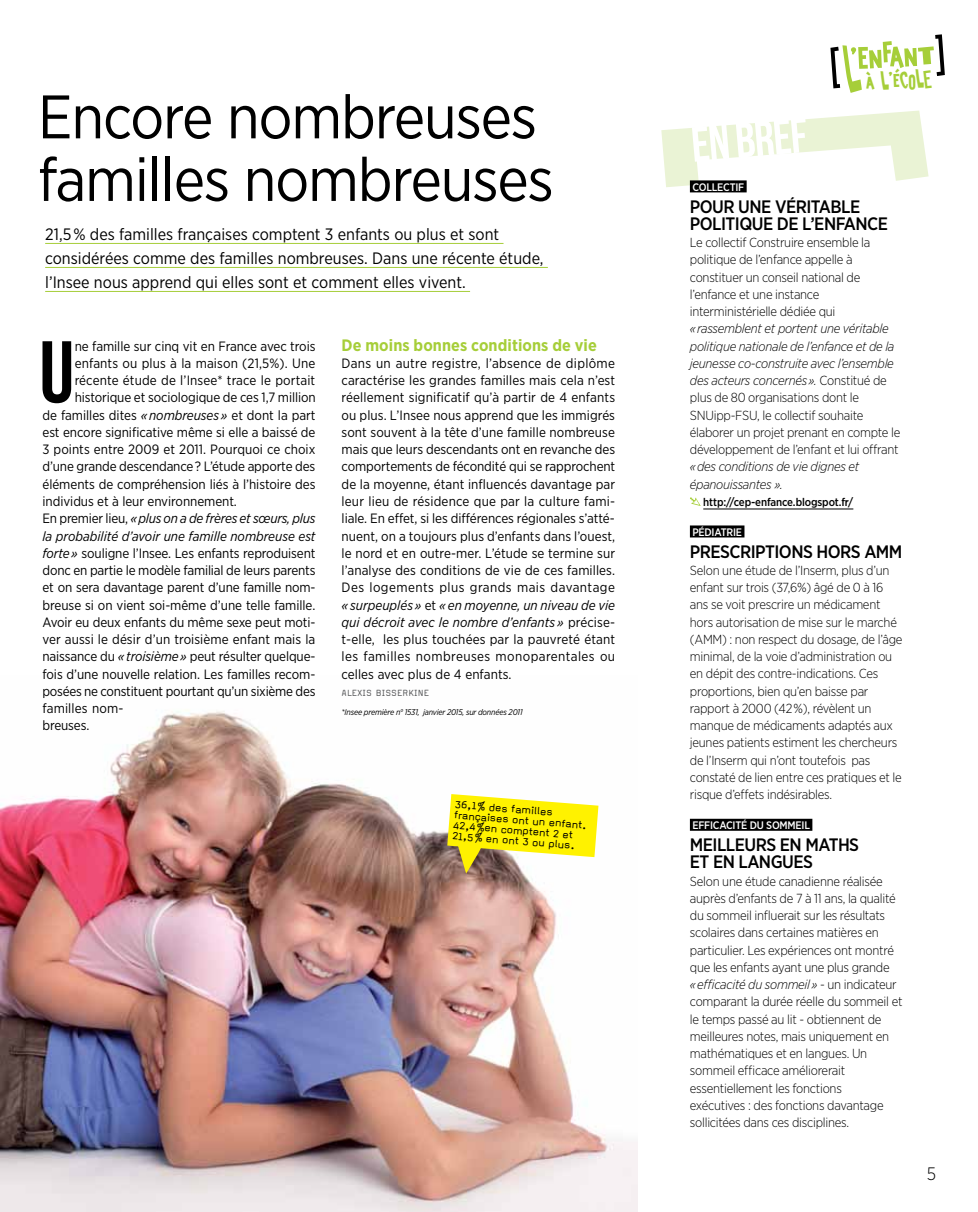
<style>
.page{position:relative;width:978px;height:1212px;background:#fff}
.page>*{position:absolute;margin:0;border:0;box-sizing:border-box;transform-origin:0 0}
.t1{font:87.45px "Bebas Neue";color:#000}
.t2{font:61.35px/62.6px "Gotham Narrow";letter-spacing:-.02em;color:#000}
.t3{font:51.9px "Wild Monkeys AOE";color:#a6ce39}
.t4{font:49.5px "Bebas Neue";color:#fff}
.t5{font:31.2px "Wild Monkeys AOE";color:#a6ce39}
.t6{font:500 18px/17.2px "Gotham Narrow";letter-spacing:-.03em;color:#000}
.t7{font:300 18px "Gotham Narrow";color:#000}
.t8{font:16.5px/24px "Gotham Narrow";color:#000}
.t9{font:700 16.5px "Gotham Narrow";color:#a6ce39}
.t10{font:13.5px/17.2px "Gotham Narrow";letter-spacing:-.005em;color:#000;text-align:justify}
.t11{font:italic 13.5px "Gotham Narrow";letter-spacing:-.005em;color:#000}
.t12{font:300 13.2px/17.2px "Gotham Narrow";letter-spacing:-.02em;color:#000}
.t13{font:italic 300 13.2px/17.2px "Gotham Narrow";letter-spacing:-.02em;color:#000}
.t14{font:12px/10.5px "Magda Clean";color:#000}
.t15{font:500 11.25px "Gotham Narrow";letter-spacing:-.01em;color:#000}
.t16{font:500 10.8px "Gotham Narrow";letter-spacing:-.02em;color:#fff}
.t17{font:10.5px "Magda Clean";color:#58595b}
.t18{font:italic 8.25px "Gotham Narrow";letter-spacing:-.02em;color:#000}
.s1{font-style:italic}
.s2{font-style:normal}
</style>
<div class="page">
<img style="left:0;top:710px;width:638px;height:502px">
<svg style="left:661px;top:111px;width:268px;height:76px"></svg>
<hr style="left:45px;top:243px;width:459px;height:1px;background:#a6ce39">
<hr style="left:45px;top:267px;width:503px;height:1px;background:#a6ce39">
<hr style="left:45px;top:291px;width:425px;height:1px;background:#a6ce39">
<svg style="left:447px;top:794px;width:151px;height:79px"></svg>
<div style="left:690px;top:180px;width:57px;height:12px;background:#000"></div>
<hr style="left:703px;top:509px;width:150px;height:1px;background:#000">
<div style="left:690px;top:525px;width:54px;height:12px;background:#000"></div>
<div style="left:690px;top:819px;width:122px;height:12px;background:#000"></div>
<svg style="left:690px;top:497px;width:11px;height:9px"></svg>
<h2 class="t2" style="left:38px;top:84px;width:517px">Encore nombreuses familles nombreuses</h2>
<p class="t8" style="left:45px;top:222px;width:500px">21,5 % des familles françaises comptent 3 enfants ou plus et sont considérées comme des familles nombreuses. Dans une récente étude, l’Insee nous apprend qui elles sont et comment elles vivent.</p>
<h1 class="t1" style="left:39px;top:324px;width:36px">U</h1>
<p class="t10" style="left:75px;top:337px;width:242px">ne famille sur cinq vit en France avec trois</p>
<p class="t10" style="left:75px;top:354px;width:242px">enfants ou plus à la maison (21,5%). Une</p>
<p class="t10" style="left:75px;top:372px;width:242px">récente étude de l’Insee* trace le portait</p>
<p class="t10" style="left:75px;top:389px;width:242px">historique et sociologique de ces 1,7 million</p>
<p class="t10" style="left:43px;top:406px;width:275px">de familles dites <span class="s1">« nombreuses »</span> et dont la part</p>
<p class="t10" style="left:43px;top:423px;width:274px">est encore significative même si elle a baissé de</p>
<p class="t10" style="left:43px;top:441px;width:274px">3 points entre 2009 et 2011. Pourquoi ce choix</p>
<p class="t10" style="left:43px;top:458px;width:274px">d’une grande descendance ? L’étude apporte des</p>
<p class="t10" style="left:43px;top:475px;width:274px">éléments de compréhension liés à l’histoire des</p>
<p class="t10" style="left:43px;top:492px;width:196px">individus et à leur environnement.</p>
<p class="t11" style="left:43px;top:510px;width:275px"><span class="s2">En premier lieu,</span> « plus on a de frères et sœurs, plus</p>
<p class="t11" style="left:43px;top:527px;width:275px">la probabilité d’avoir une famille nombreuse est</p>
<p class="t10" style="left:43px;top:544px;width:274px"><span class="s1">forte »</span> souligne l’Insee. Les enfants reproduisent</p>
<p class="t10" style="left:43px;top:561px;width:275px">donc en partie le modèle familial de leurs parents</p>
<p class="t10" style="left:43px;top:579px;width:275px">et on sera davantage parent d’une famille nom-</p>
<p class="t10" style="left:43px;top:596px;width:274px">breuse si on vient soi-même d’une telle famille.</p>
<p class="t10" style="left:43px;top:613px;width:274px">Avoir eu deux enfants du même sexe peut moti-</p>
<p class="t10" style="left:43px;top:630px;width:274px">ver aussi le désir d’un troisième enfant mais la</p>
<p class="t10" style="left:43px;top:648px;width:275px">naissance du <span class="s1">« troisième »</span> peut résulter quelque-</p>
<p class="t10" style="left:43px;top:665px;width:274px">fois d’une nouvelle relation. Les familles recom-</p>
<p class="t10" style="left:43px;top:682px;width:274px">posées ne constituent pourtant qu’un sixième des</p>
<p class="t10" style="left:43px;top:699px;width:82px">familles nom-</p>
<p class="t10" style="left:43px;top:717px;width:48px">breuses.</p>
<p class="t9" style="left:342px;top:334px;width:257px">De moins bonnes conditions de vie</p>
<p class="t10" style="left:342px;top:354px;width:275px">Dans un autre registre, l’absence de diplôme caractérise les grandes familles mais cela n’est réellement significatif qu’à partir de 4 enfants ou plus. L’Insee nous apprend que les immigrés sont souvent à la tête d’une famille nombreuse mais que leurs descendants ont en revanche des comportements de fécondité qui se rapprochent de la moyenne, étant influencés davantage par leur lieu de résidence que par la culture fami&shy;liale. En effet, si les différences régionales s’atté&shy;nuent, on a toujours plus d’enfants dans l’ouest, le nord et en outre-mer. L’étude se termine sur l’analyse des conditions de vie de ces familles.<br>Des logements plus grands mais davantage <span class="s1">« surpeuplés »</span> et <span class="s1">« en moyenne, un niveau de vie qui décroit avec le nombre d’enfants »</span> précise&shy;t-elle, les plus touchées par la pauvreté étant les familles nombreuses monoparentales ou celles avec plus de 4 enfants.</p>
<p class="t17" style="left:342px;top:687px;width:41px">ALEXIS BISSER</p>
<p class="t17" style="left:409px;top:687px;width:12px">KINE</p>
<p class="t18" style="left:342px;top:707px;width:183px">*Insee première n° 1531, janvier 2015, sur données 2011</p>
<p class="t14" style="left:455px;top:799px;width:135px;rotate:5deg">36,1% DES FAMILLES<br>FRANÇAISES ONT UN ENFANT.<br>42,4%EN COMPTENT 2 ET<br>21,5% EN ONT 3 OU PLUS.</p>
<h3 class="t4" style="left:689px;top:118px;width:66px;rotate:-5deg">en BREF</h3>
<h3 class="t3" style="left:841px;top:32px;width:94px;rotate:-3deg">L’enfanT</h3>
<h3 class="t5" style="left:865px;top:66px;width:67px;rotate:-3deg">à l’éColE</h3>
<p class="t16" style="left:692px;top:180px;width:13px">COLLECTIF</p>
<h3 class="t6" style="left:690px;top:197px;width:127px">POUR UNE VÉRITABLE<br>POLITIQ</h3>
<h3 class="t6" style="left:752px;top:215px;width:74px">UE DE L’ENFANCE</h3>
<p class="t12" style="left:690px;top:234px;width:182px">Le collectif Construire ensemble la politique de l’enfance appelle à constituer un conseil national de l’enfance et une instance interministérielle dédiée qui</p>
<p class="t12" style="left:690px;top:320px;width:212px"><span class="s1">« rassemblent et portent une véritable politique nationale de l’enfance et de la jeunesse co-construite avec l’ensemble des acteurs concernés ».</span> Constitué de plus de 80 organisations dont le SNUipp-FSU, le collectif souhaite élaborer un projet prenant en compte le développement de l’enfant et lui offrant</p>
<p class="t13" style="left:690px;top:458px;width:171px">« des conditions de vie dignes et épanouissantes ».</p>
<p class="t15" style="left:703px;top:495px;width:152px">HTTP://CEP-ENFANCE.BLOGSPOT.FR/</p>
<p class="t16" style="left:692px;top:525px;width:46px">PÉDIATRIE</p>
<h3 class="t6" style="left:690px;top:542px;width:71px">PRESCRIPTION</h3>
<h3 class="t6" style="left:803px;top:542px;width:101px">S HORS AMM</h3>
<p class="t12" style="left:690px;top:561px;width:214px">Selon une étude de l’Inserm, plus d’un enfant sur trois (37,6%) âgé de 0 à 16 ans se voit prescrire un médicament hors autorisation de mise sur le marché (AMM) : non respect du dosage, de l’âge minimal, de la voie d’administration ou en dépit des contre-indications. Ces proportions, bien qu’en baisse par rapport à 2000 (42 %), révèlent un manque de médicaments adaptés aux jeunes patients estiment les chercheurs de l’Inserm qui n’ont toutefois pas constaté de lien entre ces pratiques et le risque d’effets indésirables.</p>
<p class="t16" style="left:692px;top:819px;width:13px">EFFICACITÉ</p>
<p class="t16" style="left:750px;top:819px;width:30px">DU SOMMEIL</p>
<h3 class="t6" style="left:690px;top:836px;width:22px">MEILLE</h3>
<h3 class="t6" style="left:690px;top:836px;width:171px;text-indent:55px">URS EN MATHS<br>ET EN LANGUES</h3>
<p class="t12" style="left:690px;top:872px;width:214px">Selon une étude canadienne réalisée auprès d’enfants de 7 à 11 ans, la qualité du sommeil influerait sur les résultats scolaires dans certaines matières en particulier. Les expériences ont montré que les enfants ayant une plus grande<br><span class="s1">« efficacité du sommeil »</span> - un indicateur comparant la durée réelle du sommeil et le temps passé au lit - obtiennent de meilleures notes, mais uniquement en mathématiques et en langues. Un sommeil efficace améliorerait essentiellement les fonctions<br>exécutives : des fonctions davantage sollicitées dans ces disciplines.</p>
<h3 class="t7" style="left:927px;top:1162px;width:11px">5</h3>
</div>
